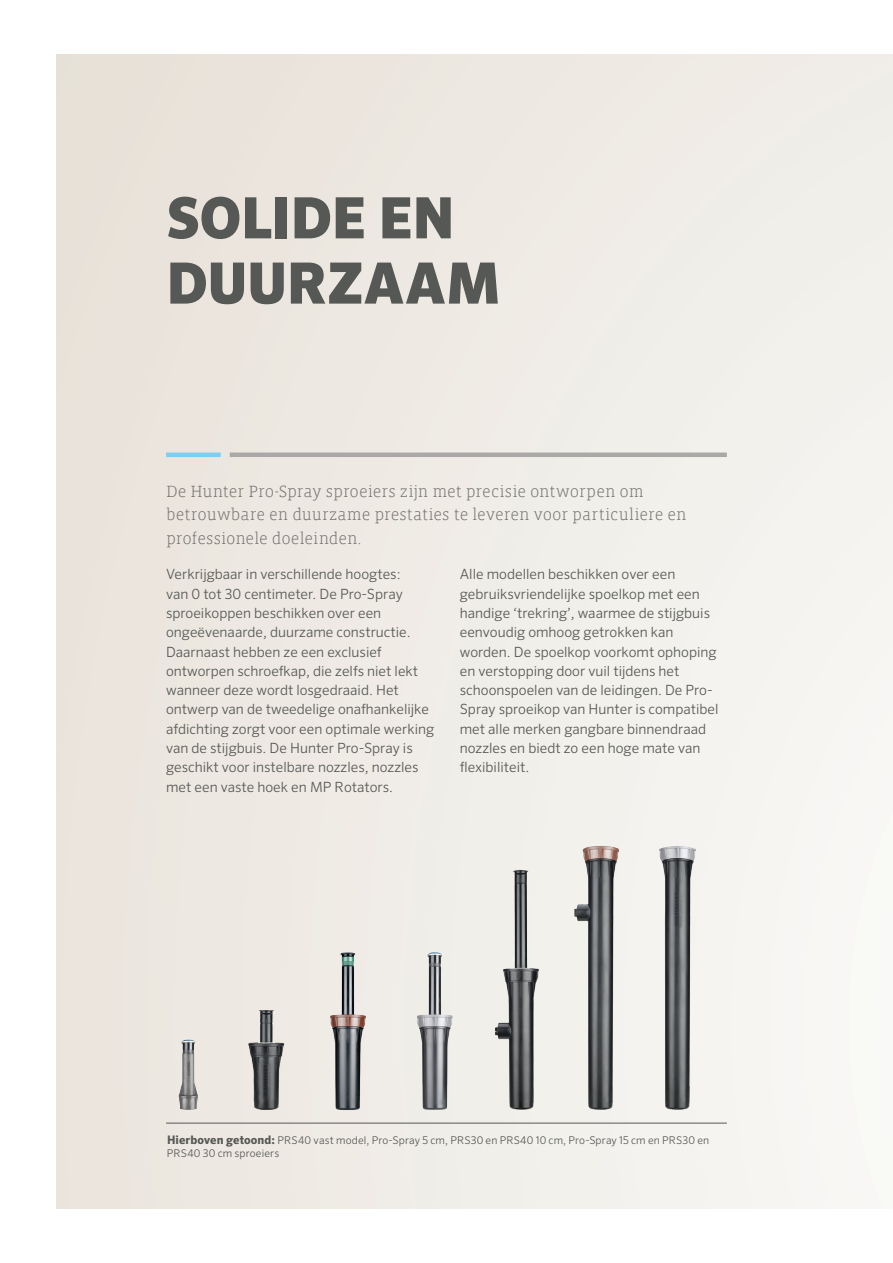
<style>
.page{position:relative;width:893px;height:1263px;background:#fff}
.page>*{position:absolute;margin:0;border:0;box-sizing:border-box;transform-origin:0 0}
._2__Intro_Subhead{font:900 57px/65.2px "Sero Pro";color:#565855}
._3__Intro_copy_Vista{font:300 16.65px/23.5px "Vista Slab";color:#777571}
._5__Body_Copy{font:300 14.1px/19.4px "Sero Pro";color:#565855}
.Side_bar_Information{font:300 10.65px/13.5px "Sero Pro";letter-spacing:.01em;color:#565855}
.s1{font-weight:700;font-size:11.7px}
</style>
<div class="page">
<div style="left:57px;top:54px;width:836px;height:1155px;background:linear-gradient(to right,#e9e3da,#f5f5f1)"></div>
<div style="left:230px;top:452px;width:497px;height:5px;background:#aba9a7"></div>
<div style="left:166px;top:452px;width:55px;height:5px;background:#7ecef3"></div>
<img style="left:160px;top:833px;width:574px;height:300px">
<hr style="left:166px;top:1123px;width:561px;height:1px;background:#565855">
<p class="_2__Intro_Subhead" style="left:166px;top:187px;width:337px">SOLIDE EN<br>DUURZAAM</p>
<p class="_3__Intro_copy_Vista" style="left:166px;top:479px;width:522px">De Hunter Pro-Spray sproeiers zijn met precisie ontworpen om betrouwbare en duurzame prestaties te leveren voor particuliere en professionele doeleinden.</p>
<p class="_5__Body_Copy" style="left:166px;top:564px;width:270px">Verkrijgbaar in verschillende hoogtes:<br>van 0 tot 30 centimeter. De Pro-Spray sproeikoppen beschikken over een ongeëvenaarde, duurzame constructie.<br>Daarnaast hebben ze een exclusief ontworpen schroefkap, die zelfs niet lekt wanneer deze wordt losgedraaid. Het ontwerp van de tweedelige onafhankelijke afdichting zorgt voor een optimale werking van de stijgbuis. De Hunter Pro-Spray is geschikt voor instelbare nozzles, nozzles met een vaste hoek en MP Rotators.</p>
<p class="_5__Body_Copy" style="left:460px;top:564px;width:260px">Alle modellen beschikken over een gebruiksvriendelijke spoelkop met een handige ‘trekring’, waarmee de stijgbuis eenvoudig omhoog getrokken kan worden. De spoelkop voorkomt ophoping en verstopping door vuil tijdens het schoonspoelen van de leidingen. De Pro-Spray sproeikop van Hunter is compatibel met alle merken gangbare binnendraad nozzles en biedt zo een hoge mate van flexibiliteit.</p>
<p class="Side_bar_Information" style="left:167px;top:1133px;width:544px"><span class="s1">Hierboven getoond:</span> PRS40 vast model, Pro-Spray 5 cm, PRS30 en PRS40 10 cm, Pro-Spray 15 cm en PRS30 en<br>PRS40 30 cm sproeiers</p>
</div>
